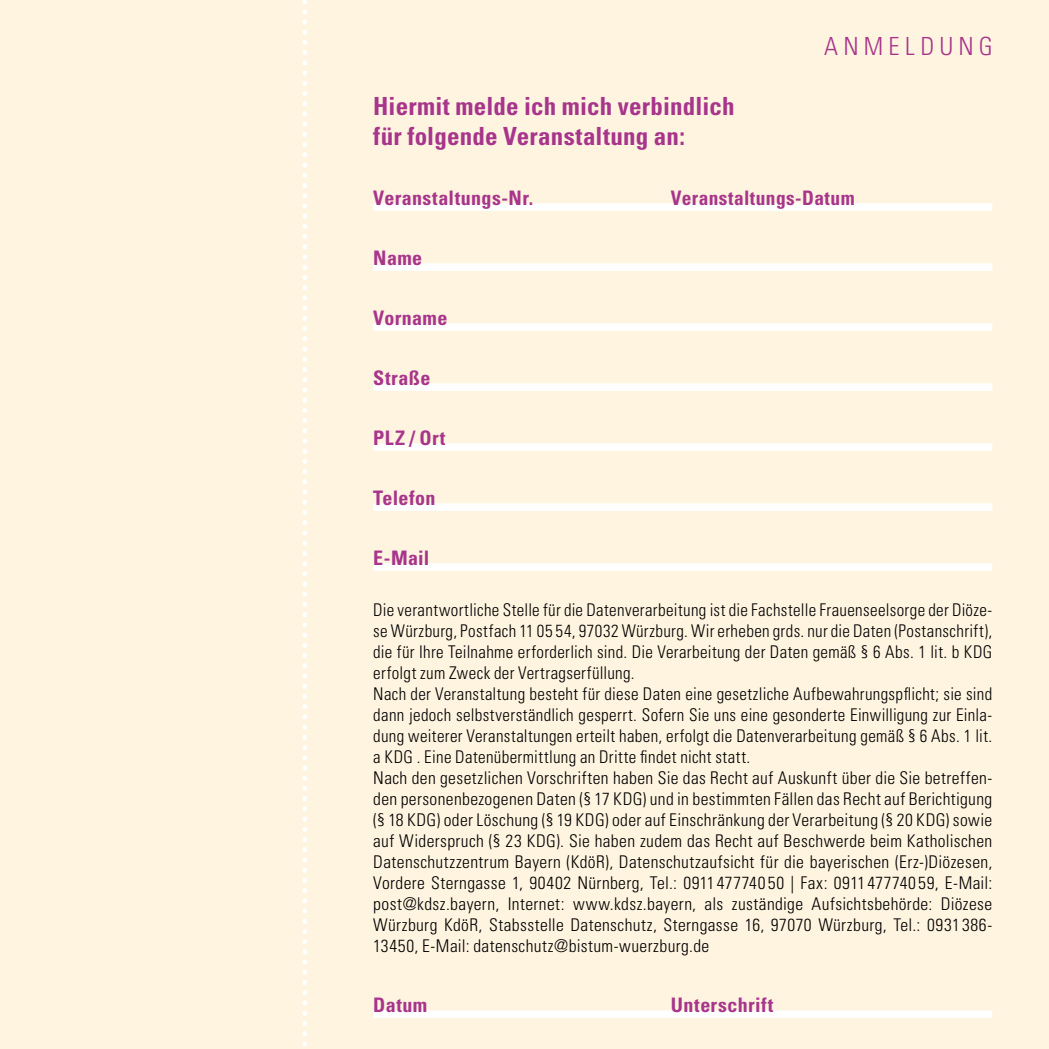
<style>
.page{position:relative;width:1049px;height:1049px;background:#fff4e0}
.page>*{position:absolute;margin:0;border:0;box-sizing:border-box;transform-origin:0 0}
.t1{font:700 condensed 25px/30px "Univers LT Std";letter-spacing:.005em;color:#a7358b}
.t2{font:300 condensed 25px "Univers LT Std";letter-spacing:.205em;color:#a7358b}
.t3{font:700 condensed 20px "Univers LT Std";letter-spacing:.02em;color:#a7358b}
.t4{font:300 condensed 17.5px/21px "Univers LT Std";letter-spacing:.02em;color:#000}
</style>
<div class="page">
<svg style="left:302px;top:0;width:5px;height:1047px"></svg>
<div style="left:373px;top:203px;width:619px;height:8px;background:#fff"></div>
<div style="left:373px;top:263px;width:619px;height:8px;background:#fff"></div>
<div style="left:373px;top:323px;width:619px;height:8px;background:#fff"></div>
<div style="left:373px;top:383px;width:619px;height:8px;background:#fff"></div>
<div style="left:373px;top:443px;width:619px;height:8px;background:#fff"></div>
<div style="left:373px;top:503px;width:619px;height:8px;background:#fff"></div>
<div style="left:373px;top:563px;width:619px;height:8px;background:#fff"></div>
<div style="left:373px;top:1010px;width:619px;height:8px;background:#fff"></div>
<h1 class="t1" style="left:373px;top:91px;width:363px">Hiermit melde ich mich verbindlich für folgende Veranstaltung an:</h1>
<h1 class="t2" style="left:824px;top:31px;width:170px">ANMELDUNG</h1>
<p class="t3" style="left:373px;top:186px;width:162px">Veranstaltungs-Nr.</p>
<p class="t3" style="left:671px;top:186px;width:185px">Veranstaltungs-Datum</p>
<p class="t3" style="left:373px;top:246px;width:51px">Name</p>
<p class="t3" style="left:373px;top:306px;width:76px">Vorname</p>
<p class="t3" style="left:373px;top:366px;width:59px">Straße</p>
<p class="t3" style="left:373px;top:426px;width:74px">PLZ / Ort</p>
<p class="t3" style="left:373px;top:486px;width:64px">Telefon</p>
<p class="t3" style="left:373px;top:546px;width:58px">E-Mail</p>
<p class="t4" style="left:373px;top:599px;width:620px">Die verantwortliche Stelle für die Datenverarbeitung ist die Fachstelle Frauenseelsorge der Diöze&shy;se Würzburg, Postfach 11 05 54, 97032 Würzburg. Wir erheben grds. nur die Daten (Postanschrift), die für Ihre Teilnahme erforderlich sind. Die Verarbeitung der Daten gemäß § 6 Abs. 1 lit. b KDG erfolgt zum Zweck der Vertragserfüllung.<br>Nach der Veranstaltung besteht für diese Daten eine gesetzliche Aufbewahrungspflicht; sie sind dann jedoch selbstverständlich gesperrt. Sofern Sie uns eine gesonderte Einwilligung zur Einla&shy;dung weiterer Veranstaltungen erteilt haben, erfolgt die Datenverarbeitung gemäß § 6 Abs. 1 lit. a KDG . Eine Datenübermittlung an Dritte findet nicht statt.<br>Nach den gesetzlichen Vorschriften haben Sie das Recht auf Auskunft über die Sie betreffen&shy;den personenbezogenen Daten (§ 17 KDG) und in bestimmten Fällen das Recht auf Berichtigung (§ 18 KDG) oder Löschung (§ 19 KDG) oder auf Einschränkung der Verarbeitung (§ 20 KDG) sowie auf Widerspruch (§ 23 KDG). Sie haben zudem das Recht auf Beschwerde beim Katholischen Datenschutzzentrum Bayern (KdöR), Datenschutzaufsicht für die bayerischen (Erz-)Diözesen, Vordere Sterngasse 1, 90402 Nürnberg, Tel.: 091147774050 | Fax: 091147774059, E-Mail: post@kdsz.bayern, Internet: www.kdsz.bayern, als zuständige Aufsichtsbehörde: Diözese Würzburg KdöR, Stabsstelle Datenschutz, Sterngasse 16, 97070 Würzburg, Tel.: 0931386- 13450, E-Mail: datenschutz@bistum-wuerzburg.de</p>
<p class="t3" style="left:373px;top:993px;width:56px">Datum</p>
<p class="t3" style="left:671px;top:993px;width:104px">Unterschrift</p>
</div>
